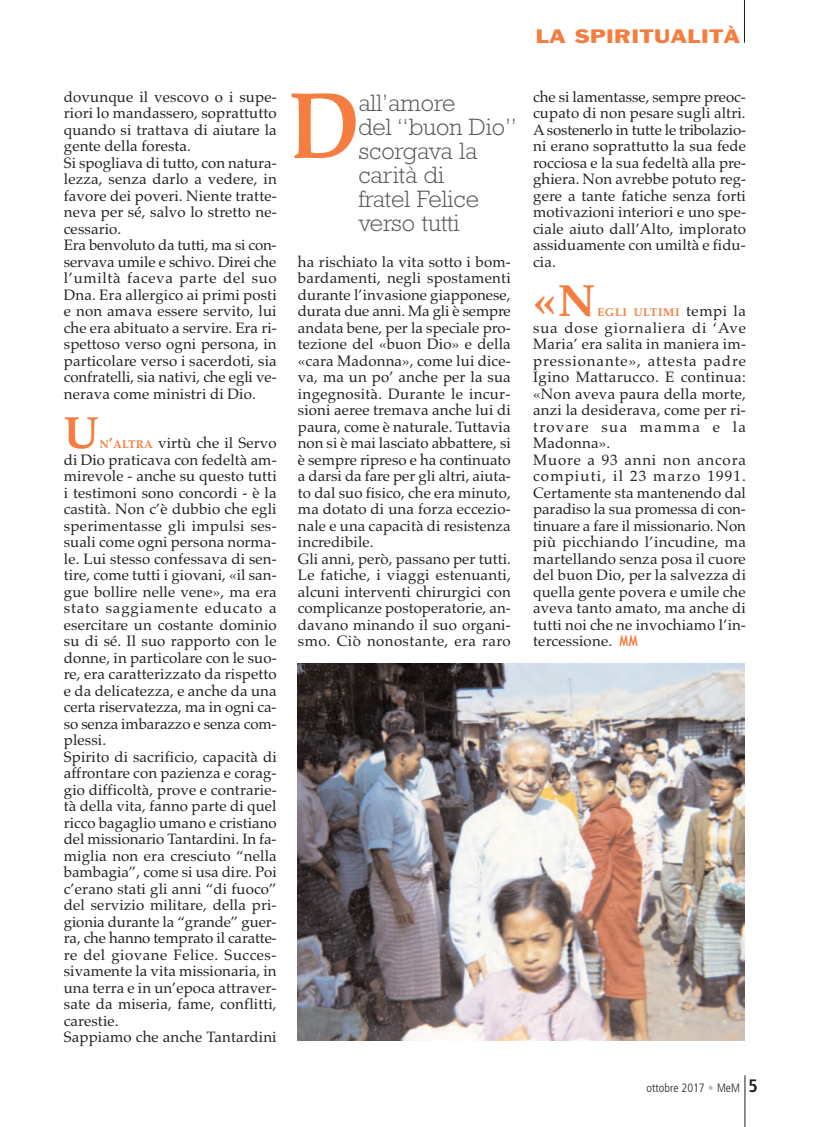
<style>
.page{position:relative;width:830px;height:1127px;background:#fff}
.page>*{position:absolute;margin:0;border:0;box-sizing:border-box;transform-origin:0 0}
.t1{font:700 94.5px "Palatino";color:#f47d3f;scale:.9 1}
.t2{font:700 45px "Palatino";color:#f47d3f}
.t3{font:300 24px/24px "Rockwell";color:#57585a}
.t4{font:18px "Franklin Gothic";color:#f47d3f;scale:1.2 1}
.t5{font:15px/16.5px "Palatino";letter-spacing:.01em;color:#231f20}
.t6{font:300 condensed 12px "Frutiger";color:#231f20}
.t7{font:700 11.25px "Palatino";letter-spacing:.06em;color:#f47d3f}
.s1{font-weight:700;font-size:11.25px;color:#f47d3f}
.s2{font-weight:700;color:#f47d3f}
.s3{font-weight:400;font-size:15px;color:#231f20}
.s4{font-family:"Trebuchet MS";font-weight:700;color:#f47d3f}
.s5{color:#bcbdc0}
.s6{font-weight:700;font-size:18px}
</style>
<div class="page">
<hr style="left:744px;top:1075px;width:1px;height:52px;background:#231f20">
<hr style="left:743px;top:0;width:1px;height:43px;background:#231f20">
<img style="left:298px;top:663px;width:446px;height:378px">
<p class="t5" style="left:64px;top:88px;width:214px">dovunque il vescovo o i supe&shy;riori lo mandassero, soprattutto quando si trattava di aiutare la gente della foresta.<br>Si spogliava di tutto, con natura&shy;lezza, senza darlo a vedere, in favore dei poveri. Niente tratte&shy;neva per sé, salvo lo stretto ne&shy;cessario.<br>Era benvoluto da tutti, ma si con&shy;servava umile e schivo. Direi che l’umiltà faceva parte del suo<br>Dna. Era allergico ai primi posti e non amava essere servito, lui che era abituato a servire. Era ri&shy;spettoso verso ogni persona, in particolare verso i sacerdoti, sia confratelli, sia nativi, che egli ve&shy;nerava come ministri di Dio.</p>
<h2 class="t2" style="left:64px;top:406px;width:37px">U</h2>
<p class="t5" style="left:64px;top:435px;width:214px;text-indent:35px"><span class="s1">N</span><span class="s2">’</span><span class="s1">ALTRA</span> virtù che il Servo di Dio praticava con fedeltà am&shy;mirevole - anche su questo tutti i testimoni sono concordi - è la castità. Non c’è dubbio che egli sperimentasse gli impulsi ses&shy;suali come ogni persona norma&shy;le. Lui stesso confessava di sen&shy;tire, come tutti i giovani, «il san&shy;gue bollire nelle vene», ma era stato saggiamente educato a esercitare un costante dominio su di sé. Il suo rapporto con le donne, in particolare con le suo&shy;re, era caratterizzato da rispetto e da delicatezza, e anche da una certa riservatezza, ma in ogni ca&shy;so senza imbarazzo e senza com&shy;plessi.<br>Spirito di sacrificio, capacità di affrontare con pazienza e corag&shy;gio difficoltà, prove e contrarie&shy;tà della vita, fanno parte di quel ricco bagaglio umano e cristiano del missionario Tantardini. In fa&shy;miglia non era cresciuto “nella bambagia”, come si usa dire. Poi c’erano stati gli anni “di fuoco” del servizio militare, della pri&shy;gionia durante la “grande” guer&shy;ra, che hanno temprato il caratte&shy;re del giovane Felice. Succes&shy;sivamente la vita missionaria, in una terra e in un’epoca attraver&shy;sate da miseria, fame, conflitti, carestie.<br>Sappiamo che anche Tantardini</p>
<h1 class="t1" style="left:289px;top:70px;width:80px">D</h1>
<h3 class="t3" style="left:358px;top:94px;width:160px">all’amore<br>del “buon Dio” scorgava la carità di<br>fratel Felice verso tutti</h3>
<p class="t5" style="left:298px;top:253px;width:214px">ha rischiato la vita sotto i bom&shy;bardamenti, negli spostamenti durante l’invasione giapponese, durata due anni. Ma gli è sempre andata bene, per la speciale pro&shy;tezione del «buon Dio» e della «cara Madonna», come lui dice&shy;va, ma un po’ anche per la sua ingegnosità. Durante le incur&shy;sioni aeree tremava anche lui di paura, come è naturale. Tuttavia non si è mai lasciato abbattere, si è sempre ripreso e ha continuato a darsi da fare per gli altri, aiuta&shy;to dal suo fisico, che era minuto, ma dotato di una forza eccezio&shy;nale e una capacità di resistenza incredibile.<br>Gli anni, però, passano per tutti.<br>Le fatiche, i viaggi estenuanti, alcuni interventi chirurgici con complicanze postoperatorie, an&shy;davano minando il suo organi&shy;smo. Ciò nonostante, era raro</p>
<p class="t4" style="left:535px;top:29px;width:172px">LA SPIRITUALITÀ</p>
<p class="t5" style="left:533px;top:88px;width:214px;text-align:justify">che si lamentasse, sempre preoc&shy;cupato di non pesare sugli altri.<br>Asostenerlo in tutte le tribolazio&shy;ni erano soprattutto la sua fede rocciosa e la sua fedeltà alla pre&shy;ghiera. Non avrebbe potuto reg&shy;gere a tante fatiche senza forti motivazioni interiori e uno spe&shy;ciale aiuto dall’Alto, implorato assiduamente con umiltà e fidu&shy;cia.</p>
<h2 class="t2" style="left:533px;top:274px;width:64px">«N</h2>
<p class="t7" style="left:597px;top:306px;width:150px">EGLI ULTIMI <span class="s3">tempi la</span></p>
<p class="t5" style="left:533px;top:319px;width:214px">sua dose giornaliera di ‘Ave<br>Maria’ era salita in maniera im&shy;pressionante», attesta padre<br>Igino Mattarucco. E continua: «Non aveva paura della morte, anzi la desiderava, come per ri&shy;trovare sua mamma e la<br>Madonna».<br>Muore a 93 anni non ancora compiuti, il 23 marzo 1991.<br>Certamente sta mantenendo dal paradiso la sua promessa di con&shy;tinuare a fare il missionario. Non più picchiando l’incudine, ma martellando senza posa il cuore del buon Dio, per la salvezza di quella gente povera e umile che aveva tanto amato, ma anche di tutti noi che ne invochiamo l’in&shy;tercessione. <span class="s4">MM</span></p>
<p class="t6" style="left:646px;top:1083px;width:113px">ottobre 2017 <span class="s5">•</span> MeM <span class="s6">5</span></p>
</div>
